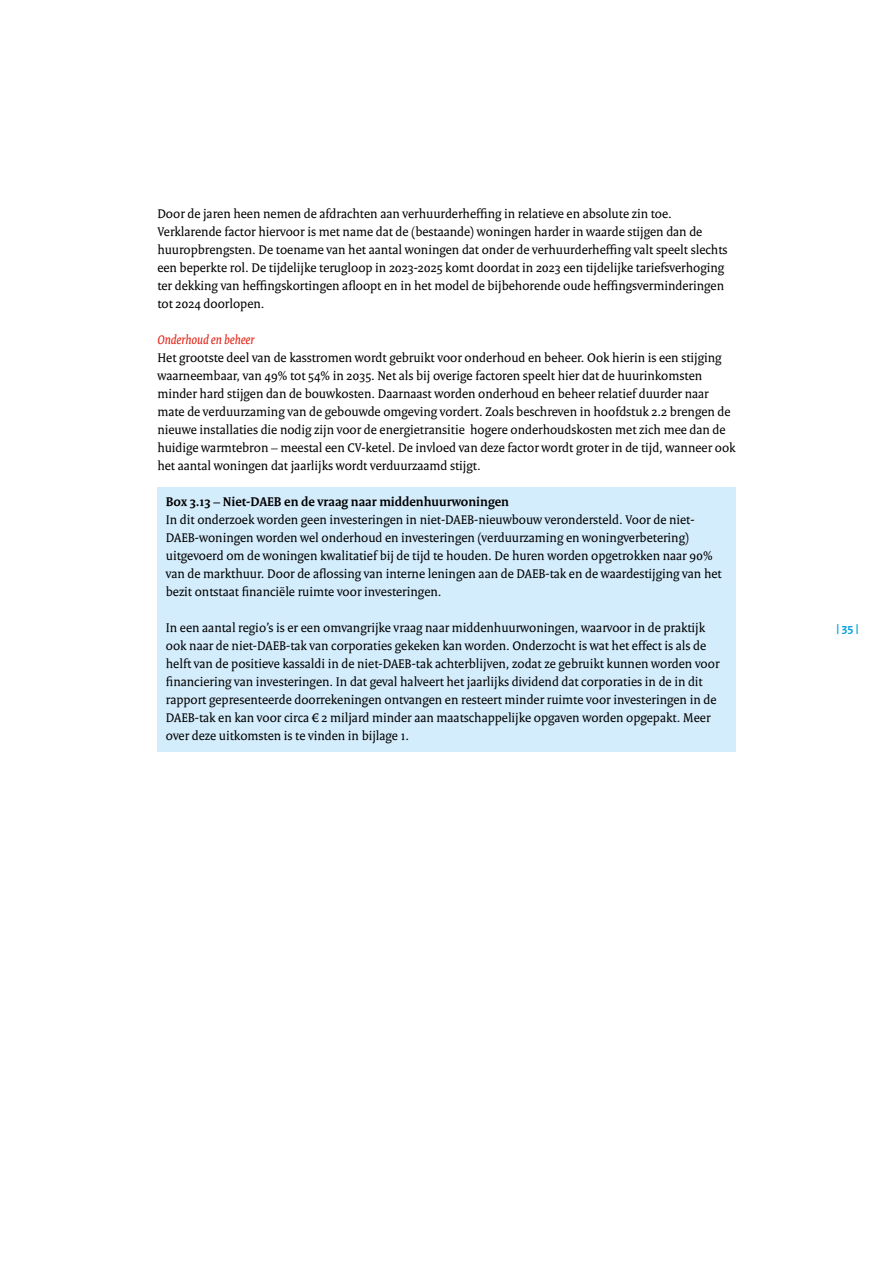
<style>
.page{position:relative;width:893px;height:1263px;background:#fff}
.page>*{position:absolute;margin:0;border:0;box-sizing:border-box;transform-origin:0 0}
.t1{font:13.5px/18px "Rijksoverheid Serif";color:#000}
.t2{font:700 13.5px "Rijksoverheid Serif";color:#000}
.t3{font:italic 13.5px "Rijksoverheid Serif";color:#e41f13}
.t4{font:700 12px "Rijksoverheid Sans Text";color:#009fe3}
</style>
<div class="page">
<div style="left:157px;top:487px;width:579px;height:31px;background:#d4edfc"></div>
<div style="left:157px;top:505px;width:579px;height:103px;background:#d4edfc"></div>
<div style="left:157px;top:595px;width:579px;height:31px;background:#d4edfc"></div>
<div style="left:157px;top:613px;width:579px;height:139px;background:#d4edfc"></div>
<p class="t1" style="left:157px;top:204px;width:572px">Door de jaren heen nemen de afdrachten aan verhuurderheffing in relatieve en absolute zin toe.<br>Verklarende factor hiervoor is met name dat de (bestaande) woningen harder in waarde stijgen dan de huuropbrengsten. De toename van het aantal woningen dat onder de verhuurderheffing valt speelt slechts een beperkte rol. De tijdelijke terugloop in 2023-2025 komt doordat in 2023 een tijdelijke tariefsverhoging ter dekking van heffingskortingen afloopt en in het model de bijbehorende oude heffingsverminderingen tot 2024 doorlopen.</p>
<p class="t3" style="left:157px;top:331px;width:98px">Onderhoud en beheer</p>
<p class="t1" style="left:157px;top:348px;width:580px">Het grootste deel van de kasstromen wordt gebruikt voor onderhoud en beheer. Ook hierin is een stijging waarneembaar, van 49% tot 54% in 2035. Net als bij overige factoren speelt hier dat de huurinkomsten minder hard stijgen dan de bouwkosten. Daarnaast worden onderhoud en beheer relatief duurder naar mate de verduurzaming van de gebouwde omgeving vordert. Zoals beschreven in hoofdstuk 2.2 brengen de nieuwe installaties die nodig zijn voor de energietransitie hogere onderhoudskosten met zich mee dan de huidige warmtebron – meestal een CV-ketel. De invloed van deze factor wordt groter in de tijd, wanneer ook het aantal woningen dat jaarlijks wordt verduurzaamd stijgt.</p>
<p class="t2" style="left:166px;top:493px;width:345px">Box 3.13 – Niet-DAEB en de vraag naar middenhuurwoningen</p>
<p class="t1" style="left:166px;top:510px;width:557px">In dit onderzoek worden geen investeringen in niet-DAEB-nieuwbouw verondersteld. Voor de niet-DAEB-woningen worden wel onderhoud en investeringen (verduurzaming en woningverbetering) uitgevoerd om de woningen kwalitatief bij de tijd te houden. De huren worden opgetrokken naar 90% van de markthuur. Door de aflossing van interne leningen aan de DAEB-tak en de waardestijging van het bezit ontstaat financiële ruimte voor investeringen.</p>
<p class="t1" style="left:166px;top:618px;width:555px">In een aantal regio’s is er een omvangrijke vraag naar middenhuurwoningen, waarvoor in de praktijk ook naar de niet-DAEB-tak van corporaties gekeken kan worden. Onderzocht is wat het effect is als de helft van de positieve kassaldi in de niet-DAEB-tak achterblijven, zodat ze gebruikt kunnen worden voor financiering van investeringen. In dat geval halveert het jaarlijks dividend dat corporaties in de in dit rapport gepresenteerde doorrekeningen ontvangen en resteert minder ruimte voor investeringen in de DAEB-tak en kan voor circa € 2 miljard minder aan maatschappelijke opgaven worden opgepakt. Meer over deze uitkomsten is te vinden in bijlage 1.</p>
<p class="t4" style="left:837px;top:621px;width:24px">| 35 |</p>
</div>
